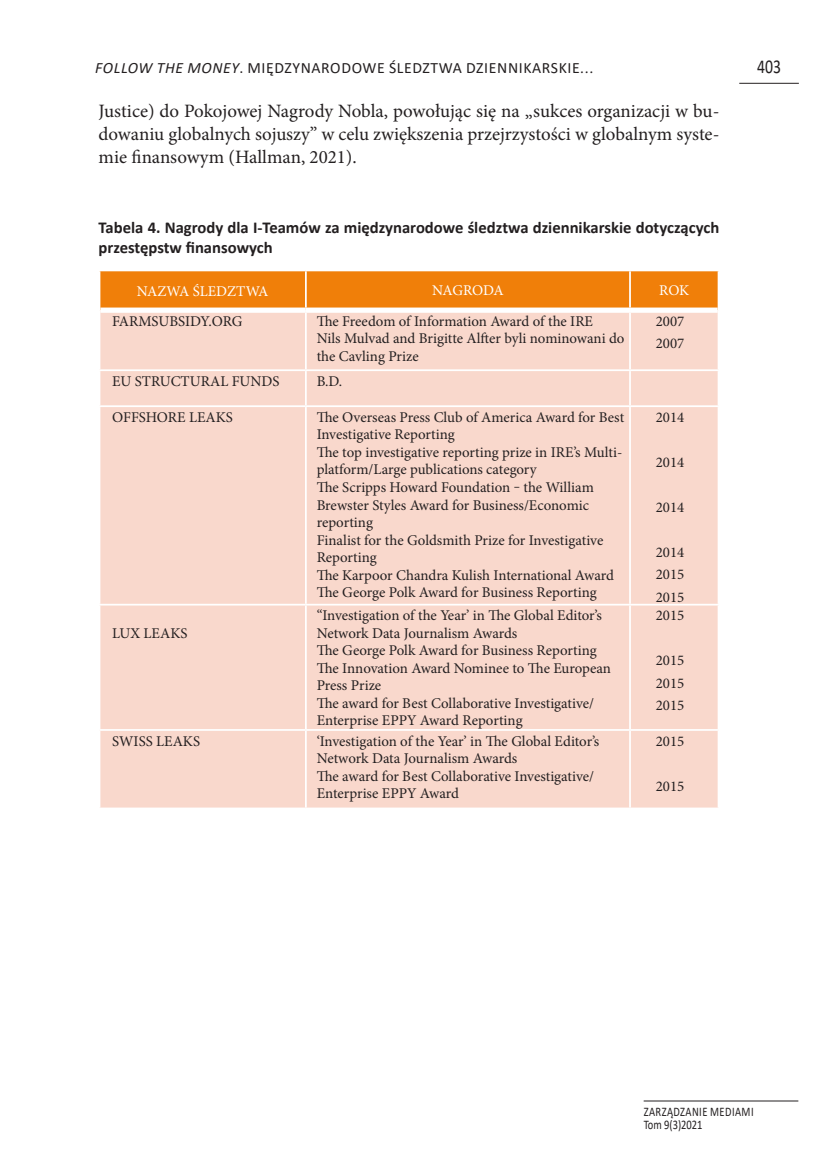
<style>
.page{position:relative;width:818px;height:1164px;background:#fff}
.page>*{position:absolute;margin:0;border:0;box-sizing:border-box;transform-origin:0 0}
.t1{font:19.6px "Calibri";color:#231f20;scale:.8 1}
.Tekst{font:18.9px/22.9px "Minion Pro";color:#231f20;text-align:justify}
.Tabela_tytuł{font:700 16.62px/19.9px "Calibri";color:#231f20}
.t2{font:15.75px "Calibri";letter-spacing:.04em;color:#231f20}
.Tabela_tekst{font:14.88px/17.5px "Minion Pro";color:#231f20}
.Tabela_tekst-2{font:14.88px "Minion Pro";letter-spacing:-.01em;color:#fff}
.t3{font:13.12px/12.6px "Calibri";letter-spacing:.04em;color:#231f20;scale:.8 1}
.s1{font-style:italic}
.s2{font-family:"Minion Pro";font-style:italic}
</style>
<div class="page">
<hr style="left:738px;top:83px;width:60px;height:1px;background:#231f20">
<hr style="left:643px;top:1101px;width:154px;height:1px;background:#231f20">
<div style="left:100px;top:271px;width:617px;height:36px;background:#f07f09"></div>
<div style="left:100px;top:313px;width:617px;height:494px;background:#f9d8cc"></div>
<hr style="left:305px;top:271px;width:1px;height:36px;background:#fff">
<hr style="left:628px;top:271px;width:2px;height:36px;background:#fff">
<hr style="left:305px;top:313px;width:1px;height:56px;background:#fff">
<hr style="left:628px;top:313px;width:2px;height:56px;background:#fff">
<hr style="left:99px;top:369px;width:207px;height:2px;background:#fff">
<hr style="left:306px;top:369px;width:323px;height:2px;background:#fff">
<hr style="left:305px;top:371px;width:1px;height:34px;background:#fff">
<hr style="left:629px;top:369px;width:90px;height:2px;background:#fff">
<hr style="left:628px;top:371px;width:2px;height:34px;background:#fff">
<hr style="left:99px;top:405px;width:207px;height:2px;background:#fff">
<hr style="left:306px;top:405px;width:323px;height:2px;background:#fff">
<hr style="left:305px;top:407px;width:1px;height:197px;background:#fff">
<hr style="left:629px;top:405px;width:90px;height:2px;background:#fff">
<hr style="left:628px;top:407px;width:2px;height:197px;background:#fff">
<hr style="left:99px;top:604px;width:207px;height:1px;background:#fff">
<hr style="left:306px;top:604px;width:323px;height:1px;background:#fff">
<hr style="left:305px;top:605px;width:1px;height:124px;background:#fff">
<hr style="left:629px;top:604px;width:90px;height:1px;background:#fff">
<hr style="left:628px;top:605px;width:2px;height:124px;background:#fff">
<hr style="left:99px;top:729px;width:207px;height:2px;background:#fff">
<hr style="left:306px;top:729px;width:323px;height:2px;background:#fff">
<hr style="left:305px;top:731px;width:1px;height:76px;background:#fff">
<hr style="left:629px;top:729px;width:90px;height:2px;background:#fff">
<hr style="left:628px;top:731px;width:2px;height:76px;background:#fff">
<p class="t2" style="left:95px;top:57px;width:500px"><span class="s1">FOLLOW THE MONEY</span>. MIĘDZYNARODOWE ŚLEDZTWA DZIENNIKARSKIE<span class="s2">…</span></p>
<p class="Tekst" style="left:99px;top:100px;width:622px">Justice) do Pokojowej Nagrody Nobla, powołując się na „sukces organizacji w bu&shy;dowaniu globalnych sojuszy” w celu zwiększenia przejrzystości w globalnym syste&shy;mie finansowym (Hallman, 2021).</p>
<p class="Tabela_tytuł" style="left:99px;top:217px;width:622px">Tabela 4. Nagrody dla I-Teamów za międzynarodowe śledztwa dziennikarskie dotyczących przestępstw finansowych</p>
<p class="Tabela_tekst-2" style="left:137px;top:281px;width:133px">NAZWA ŚLEDZTWA</p>
<p class="Tabela_tekst-2" style="left:432px;top:280px;width:73px">NAGRODA</p>
<p class="Tabela_tekst-2" style="left:658px;top:280px;width:32px">ROK</p>
<p class="Tabela_tekst" style="left:112px;top:312px;width:132px">FARMSUBSIDY.ORG</p>
<p class="Tabela_tekst" style="left:316px;top:312px;width:278px">The Freedom of Information Award of the IRE</p>
<p class="Tabela_tekst" style="left:316px;top:330px;width:309px">Nils Mulvad and Brigitte Alfter byli nominowani do the Cavling Prize</p>
<p class="Tabela_tekst" style="left:655px;top:312px;width:30px">2007</p>
<p class="Tabela_tekst" style="left:655px;top:335px;width:30px">2007</p>
<p class="Tabela_tekst" style="left:112px;top:373px;width:169px">EU STRUCTURAL FUNDS</p>
<p class="Tabela_tekst" style="left:316px;top:373px;width:27px">B.D.</p>
<p class="Tabela_tekst" style="left:112px;top:408px;width:122px">OFFSHORE LEAKS</p>
<p class="Tabela_tekst" style="left:316px;top:408px;width:309px">The Overseas Press Club of America Award for Best<br>Investigative Reporting</p>
<p class="Tabela_tekst" style="left:316px;top:443px;width:307px">The top investigative reporting prize in IRE’s Multi&shy;platform/Large publications category</p>
<p class="Tabela_tekst" style="left:316px;top:478px;width:278px">The Scripps Howard Foundation ‒ the William<br>Brewster Styles Award for Business/Economic reporting</p>
<p class="Tabela_tekst" style="left:316px;top:531px;width:288px">Finalist for the Goldsmith Prize for Investigative<br>Reporting</p>
<p class="Tabela_tekst" style="left:316px;top:566px;width:299px">The Karpoor Chandra Kulish International Award</p>
<p class="Tabela_tekst" style="left:316px;top:583px;width:281px">The George Polk Award for Business Reporting</p>
<p class="Tabela_tekst" style="left:112px;top:624px;width:77px">LUX LEAKS</p>
<p class="Tabela_tekst" style="left:316px;top:607px;width:287px">“Investigation of the Year’ in The Global Editor’s<br>Network Data Journalism Awards</p>
<p class="Tabela_tekst" style="left:316px;top:642px;width:281px">The George Polk Award for Business Reporting</p>
<p class="Tabela_tekst" style="left:316px;top:659px;width:296px">The Innovation Award Nominee to The European<br>Press Prize</p>
<p class="Tabela_tekst" style="left:316px;top:694px;width:279px">The award for Best Collaborative Investigative/<br>Enterprise EPPY Award Reporting</p>
<p class="Tabela_tekst" style="left:112px;top:732px;width:89px">SWISS LEAKS</p>
<p class="Tabela_tekst" style="left:316px;top:732px;width:284px">‘Investigation of the Year’ in The Global Editor’s<br>Network Data Journalism Awards</p>
<p class="Tabela_tekst" style="left:316px;top:767px;width:279px">The award for Best Collaborative Investigative/<br>Enterprise EPPY Award</p>
<p class="Tabela_tekst" style="left:655px;top:408px;width:30px">2014</p>
<p class="Tabela_tekst" style="left:655px;top:453px;width:30px">2014</p>
<p class="Tabela_tekst" style="left:655px;top:498px;width:30px">2014</p>
<p class="Tabela_tekst" style="left:655px;top:543px;width:30px">2014</p>
<p class="Tabela_tekst" style="left:655px;top:566px;width:30px">2015</p>
<p class="Tabela_tekst" style="left:655px;top:588px;width:30px">2015</p>
<p class="Tabela_tekst" style="left:655px;top:607px;width:30px">2015</p>
<p class="Tabela_tekst" style="left:655px;top:652px;width:30px">2015</p>
<p class="Tabela_tekst" style="left:655px;top:674px;width:30px">2015</p>
<p class="Tabela_tekst" style="left:655px;top:697px;width:30px">2015</p>
<p class="Tabela_tekst" style="left:655px;top:732px;width:30px">2015</p>
<p class="Tabela_tekst" style="left:655px;top:777px;width:30px">2015</p>
<h1 class="t1" style="left:756px;top:53px;width:31px">403</h1>
<p class="t3" style="left:643px;top:1105px;width:139px">ZARZĄDZANIE MEDIAMI<br>Tom 9(3)2021</p>
</div>
